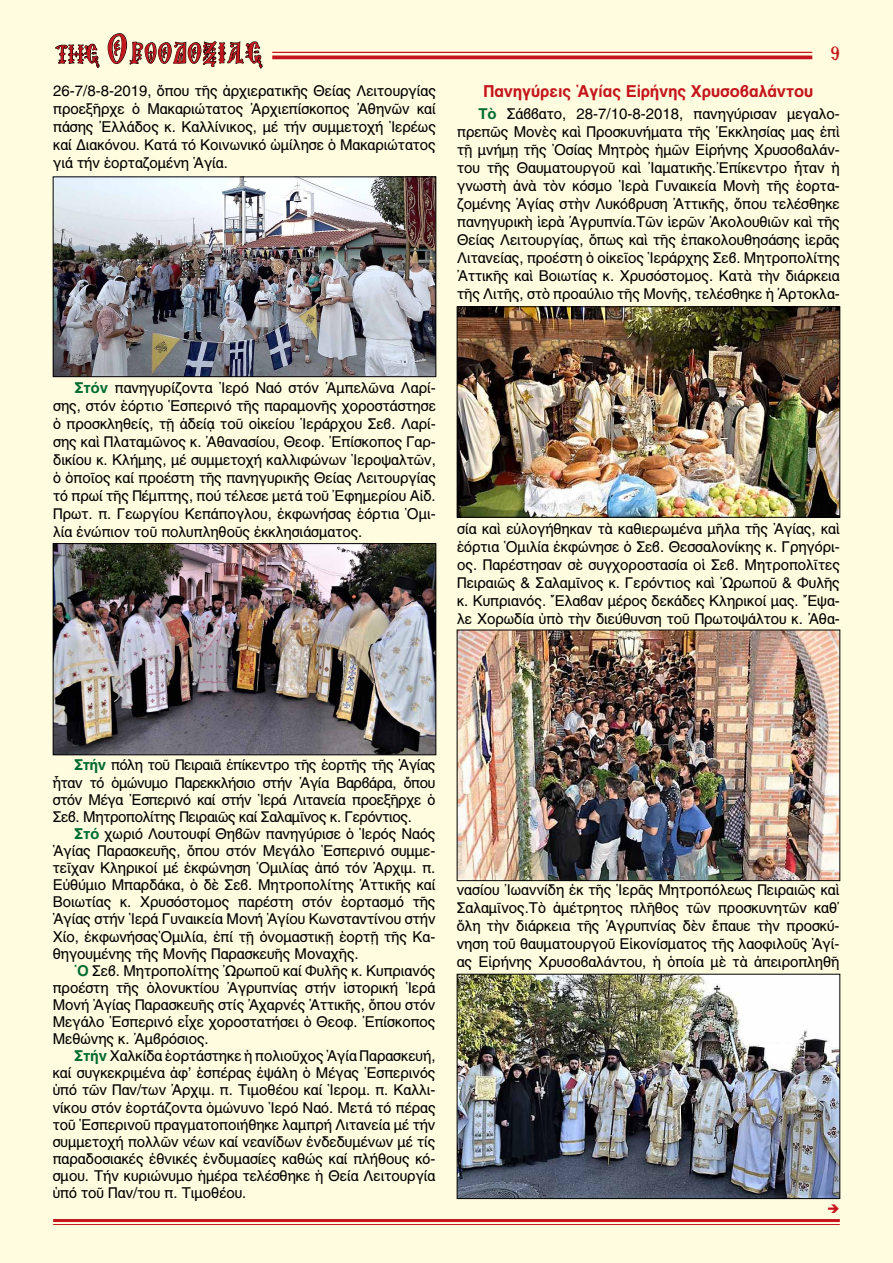
<style>
.page{position:relative;width:893px;height:1263px;background:#fffcdf}
.page>*{position:absolute;margin:0;border:0;box-sizing:border-box;transform-origin:0 0}
.t1{font:27px "Mg Agia Sofia UC Normal";letter-spacing:.05em;color:#c4161c}
.t2{font:19.5px "BYZIMAK";color:#c4161c}
.t3{font:16.5px "CTOS Helvetica Bold Test 1";color:#c4161c}
.t4{font:15px/18px "CTOS Helvetica Regular Test 1";color:#000;text-align:justify}
.s1{font-size:24px}
.s2{font-size:39px}
.s3{font-family:"CTOS Helvetica Bold Test 1";color:#006c32}
</style>
<div class="page">
<hr style="left:272px;top:52px;width:540px;height:1px;background:#c4161c">
<hr style="left:272px;top:56px;width:540px;height:3px;background:#c4161c">
<hr style="left:53px;top:1219px;width:787px;height:3px;background:#c4161c">
<hr style="left:53px;top:1224px;width:787px;height:1px;background:#c4161c">
<svg style="left:55px;top:41px;width:45px;height:27px"></svg>
<svg style="left:107px;top:33px;width:156px;height:117px;background:#eae7cd"></svg>
<img style="left:55px;top:178px;width:379px;height:197px">
<div style="left:53px;top:176px;width:383px;height:201px;border:1px solid #000"></div>
<img style="left:55px;top:545px;width:379px;height:208px">
<div style="left:53px;top:543px;width:383px;height:212px;border:1px solid #000"></div>
<img style="left:459px;top:308px;width:379px;height:208px">
<div style="left:457px;top:306px;width:383px;height:212px;border:1px solid #000"></div>
<img style="left:459px;top:632px;width:379px;height:247px">
<div style="left:457px;top:630px;width:383px;height:251px;border:1px solid #000"></div>
<img style="left:459px;top:976px;width:379px;height:221px">
<div style="left:457px;top:974px;width:383px;height:225px;border:1px solid #000"></div>
<svg style="left:828px;top:1204px;width:11px;height:9px"></svg>
<h1 class="t1" style="left:56px;top:41px;width:209px"><span class="s1">ΤΗΣ</span> <span class="s2">Ο</span>ΡΘΟΔΟΞΙΑΣ</h1>
<h2 class="t2" style="left:830px;top:42px;width:11px">9</h2>
<p class="t4" style="left:53px;top:82px;width:384px">26-7/8-8-2019, ὅπου τῆς ἀρχιερατικῆς Θείας Λειτουργίας προεξῆρχε ὁ Μακαριώτατος Ἀρχιεπίσκοπος Ἀθηνῶν καί πάσης Ἐλλάδος κ. Καλλίνικος, μέ τήν συμμετοχή Ἱερέως καί Διακόνου. Κατά τό Κοινωνικό ὡμίλησε ὁ Μακαριώτατος γιά τήν ἑορταζομένη Ἁγία.</p>
<p class="t3" style="left:484px;top:81px;width:331px">Πανηγύρεις Ἁγίας Εἰρήνης Χρυσοβαλάντου</p>
<p class="t4" style="left:457px;top:105px;width:384px;text-indent:21px"><span class="s3">Τὸ</span> Σάββατο, 28-7/10-8-2018, πανηγύρισαν μεγαλο&shy;πρεπῶς Μονὲς καὶ Προσκυνήματα τῆς Ἐκκλησίας μας ἐπὶ τῇ μνήμῃ τῆς Ὁσίας Μητρὸς ἡμῶν Εἰρήνης Χρυσοβαλάν&shy;του τῆς Θαυματουργοῦ καὶ Ἰαματικῆς.Ἐπίκεντρο ἦταν ἡ γνωστὴ ἀνὰ τὸν κόσμο Ἱερὰ Γυναικεία Μονὴ τῆς ἑορτα&shy;ζομένης Ἁγίας στὴν Λυκόβρυση Ἀττικῆς, ὅπου τελέσθηκε πανηγυρικὴ ἱερὰ Ἀγρυπνία.Τῶν ἱερῶν Ἀκολουθιῶν καὶ τῆς Θείας Λειτουργίας, ὅπως καὶ τῆς ἐπακολουθησάσης ἱερᾶς Λιτανείας, προέστη ὁ οἰκεῖος Ἱεράρχης Σεβ. Μητροπολίτης Ἀττικῆς καὶ Βοιωτίας κ. Χρυσόστομος. Κατὰ τὴν διάρκεια τῆς Λιτῆς, στὸ προαύλιο τῆς Μονῆς, τελέσθηκε ἡ Ἀρτοκλα-</p>
<p class="t4" style="left:53px;top:378px;width:384px;text-indent:21px"><span class="s3">Στόν</span> πανηγυρίζοντα Ἱερό Ναό στόν Ἀμπελῶνα Λαρί&shy;σης, στόν ἑόρτιο Ἑσπερινό τῆς παραμονῆς χοροστάστησε ὁ προσκληθείς, τῇ ἀδείᾳ τοῦ οἰκείου Ἱεράρχου Σεβ. Λαρί&shy;σης καὶ Πλαταμῶνος κ. Ἀθανασίου, Θεοφ. Ἐπίσκοπος Γαρ&shy;δικίου κ. Κλήμης, μέ συμμετοχή καλλιφώνων Ἱεροψαλτῶν, ὁ ὁποῖος καί προέστη τῆς πανηγυρικῆς Θείας Λειτουργίας τό πρωί τῆς Πέμπτης, πού τέλεσε μετά τοῦ Ἐφημερίου Αἰδ.<br>Πρωτ. π. Γεωργίου Κεπάπογλου, ἐκφωνήσας ἑόρτια Ὁμι&shy;λία ἐνώπιον τοῦ πολυπληθοῦς ἐκκλησιάσματος.</p>
<p class="t4" style="left:457px;top:519px;width:384px">σία καὶ εὐλογήθηκαν τὰ καθιερωμένα μῆλα τῆς Ἁγίας, καὶ ἑόρτια Ὁμιλία ἐκφώνησε ὁ Σεβ. Θεσσαλονίκης κ. Γρηγόρι&shy;ος. Παρέστησαν σὲ συγχοροστασία οἱ Σεβ. Μητροπολῖτες Πειραιῶς &amp; Σαλαμῖνος κ. Γερόντιος καὶ Ὠρωποῦ &amp; Φυλῆς κ. Κυπριανός. Ἔλαβαν μέρος δεκάδες Κληρικοί μας. Ἔψα&shy;λε Χορωδία ὑπὸ τὴν διεύθυνση τοῦ Πρωτοψάλτου κ. Ἀθα-</p>
<p class="t4" style="left:53px;top:757px;width:384px;line-height:17.1px;text-indent:21px"><span class="s3">Στήν</span> πόλη τοῦ Πειραιᾶ ἐπίκεντρο τῆς ἑορτῆς τῆς Ἁγίας ἦταν τό ὁμώνυμο Παρεκκλήσιο στήν Ἁγία Βαρβάρα, ὄπου στόν Μέγα Ἑσπερινό καί στήν Ἱερά Λιτανεία προεξῆρχε ὁ Σεβ. Μητροπολίτης Πειραιῶς καί Σαλαμῖνος κ. Γερόντιος.</p>
<p class="t4" style="left:53px;top:825px;width:384px;line-height:17.1px;text-indent:21px"><span class="s3">Στό</span> χωριό Λουτουφί Θηβῶν πανηγύρισε ὁ Ἱερός Ναός Ἁγίας Παρασκευῆς, ὅπου στόν Μεγάλο Ἑσπερινό συμμε&shy;τεῖχαν Κληρικοί μέ ἐκφώνηση Ὁμιλίας ἀπό τόν Ἀρχιμ. π.<br>Εὐθύμιο Μπαρδάκα, ὁ δὲ Σεβ. Μητροπολίτης Ἀττικῆς καί Βοιωτίας κ. Χρυσόστομος παρέστη στόν ἑορτασμό τῆς Ἁγίας στήν Ἱερά Γυναικεία Μονή Ἁγίου Κωνσταντίνου στήν Χίο, ἐκφωνήσαςὉμιλία, ἐπί τῇ ὀνομαστικῇ ἑορτῇ τῆς Κα&shy;θηγουμένης τῆς Μονῆς Παρασκευῆς Μοναχῆς.</p>
<p class="t4" style="left:53px;top:962px;width:384px;line-height:17.1px;text-indent:21px"><span class="s3">Ὁ</span> Σεβ. Μητροπολίτης Ὠρωποῦ καί Φυλῆς κ. Κυπριανός προέστη τῆς ὁλονυκτίου Ἀγρυπνίας στήν ἱστορική Ἱερά Μονή Ἁγίας Παρασκευῆς στίς Ἀχαρνές Ἀττικῆς, ὅπου στόν Μεγάλο Ἑσπερινό εἶχε χοροστατήσει ὁ Θεοφ. Ἐπίσκοπος Μεθώνης κ. Ἀμβρόσιος.</p>
<p class="t4" style="left:53px;top:1047px;width:384px;line-height:17.1px;text-indent:21px"><span class="s3">Στήν</span> Χαλκίδα ἑορτάστηκε ἡ πολιοῦχος Ἁγία Παρασκευή, καί συγκεκριμένα ἀφ’ ἑσπέρας ἐψάλη ὁ Μέγας Ἑσπερινός ὑπό τῶν Παν/των Ἀρχιμ. π. Τιμοθέου καί Ἱερομ. π. Καλλι&shy;νίκου στόν ἑορτάζοντα ὁμώνυνο Ἱερό Ναό. Μετά τό πέρας τοῦ Ἑσπερινοῦ πραγματοποιήθηκε λαμπρή Λιτανεία μέ τήν συμμετοχή πολλῶν νέων καί νεανίδων ἐνδεδυμένων μέ τίς παραδοσιακές ἐθνικές ἐνδυμασίες καθώς καί πλήθους κό&shy;σμου. Τήν κυριώνυμο ἡμέρα τελέσθηκε ἡ Θεία Λειτουργία ὑπό τοῦ Παν/του π. Τιμοθέου.</p>
<p class="t4" style="left:457px;top:881px;width:384px">νασίου Ἰωαννίδη ἐκ τῆς Ἱερᾶς Μητροπόλεως Πειραιῶς καὶ Σαλαμῖνος.Τὸ ἀμέτρητος πλῆθος τῶν προσκυνητῶν καθ᾽ ὅλη τὴν διάρκεια τῆς Ἀγρυπνίας δὲν ἔπαυε τὴν προσκύ&shy;νηση τοῦ θαυματουργοῦ Εἰκονίσματος τῆς λαοφιλοῦς Ἁγί&shy;ας Εἰρήνης Χρυσοβαλάντου, ἡ ὁποία μὲ τὰ ἀπειροπληθῆ</p>
</div>
